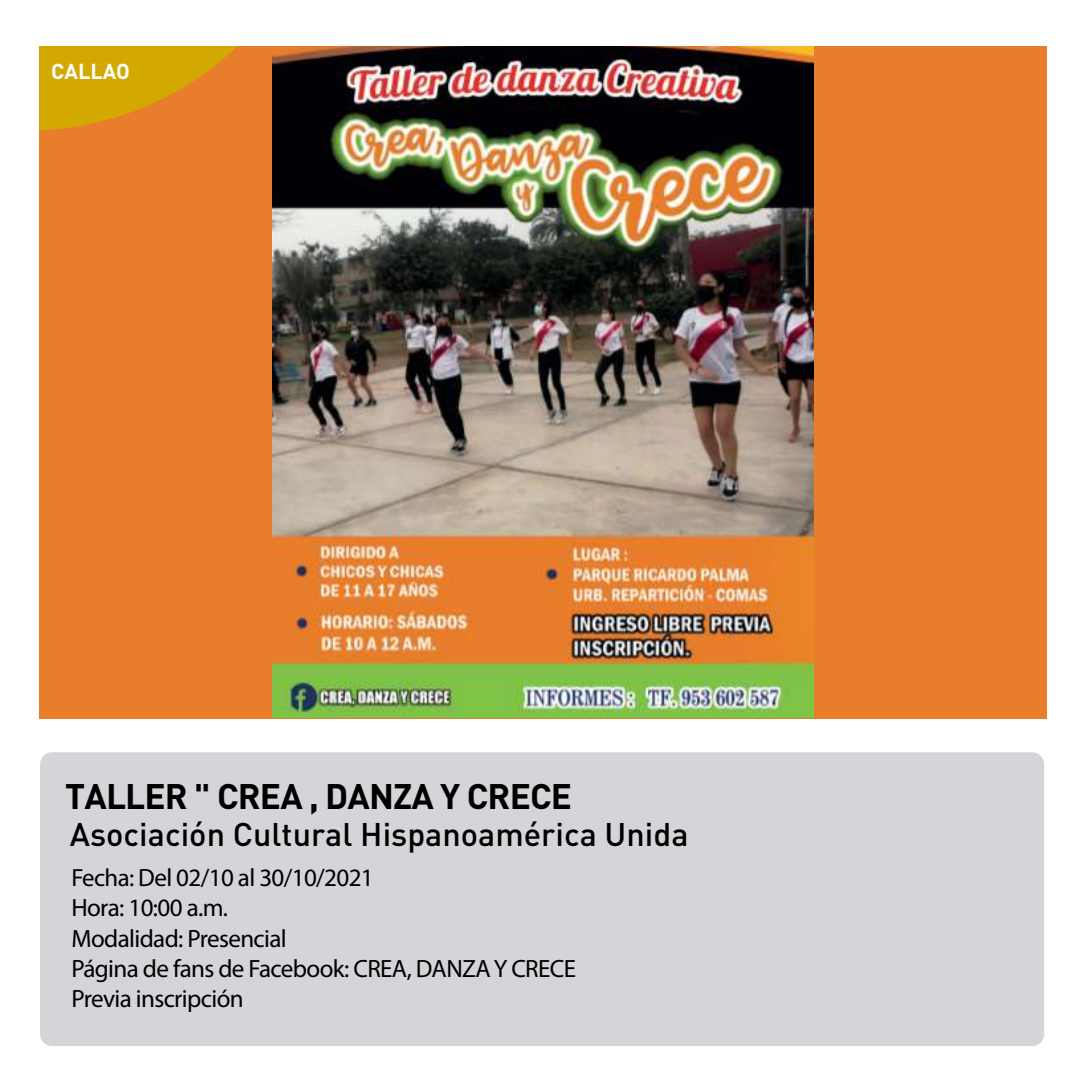
<style>
.page{position:relative;width:1080px;height:1080px;background:#fff}
.page>*{position:absolute;margin:0;border:0;box-sizing:border-box;transform-origin:0 0}
.t1{font:700 35.1px "DIN";letter-spacing:-.025em;color:#000}
.t2{font:500 32.4px "DIN";color:#010000}
.t3{font:25.1px/30.1px "Myriad Pro";letter-spacing:-.025em;color:#010000}
.t4{font:700 21.3px "DIN";color:#fff}
.s1{font-size:24.9px}
</style>
<div class="page">
<div style="left:40px;top:752px;width:1004px;height:294px;background:#d3d5d8;border-radius:12px"></div>
<div style="left:39px;top:46px;width:1007px;height:672px;background:#e87d2b"></div>
<svg style="left:39px;top:46px;width:198px;height:84px"></svg>
<img style="left:272px;top:46px;width:542px;height:672px">
<p class="t4" style="left:51px;top:57px;width:80px">CALLAO</p>
<h1 class="t1" style="left:65px;top:773px;width:508px">TALLER " CREA , DANZA Y CRECE</h1>
<p class="t2" style="left:70px;top:813px;width:620px">Asociación Cultural Hispanoamérica Unida</p>
<p class="t3" style="left:71px;top:863px;width:506px"><span class="s1">Fecha:</span> Del 02/10 al 30/10/2021<br>Hora: 10:00 a.m.<br>Modalidad: Presencial<br>Página de fans de Facebook: CREA, DANZA Y CRECE<br>Previa inscripción</p>
</div>
